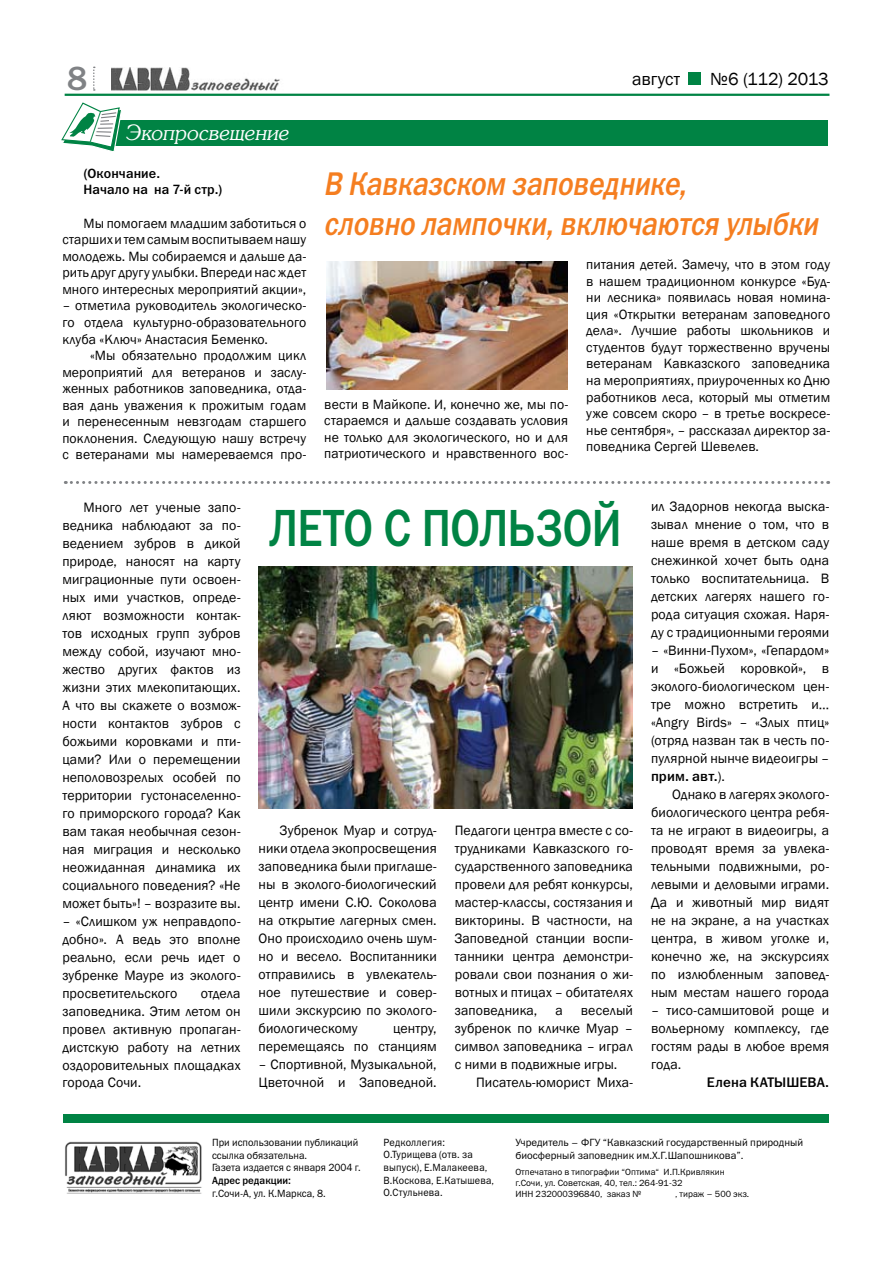
<style>
.page{position:relative;width:893px;height:1263px;background:#fff}
.page>*{position:absolute;margin:0;border:0;box-sizing:border-box;transform-origin:0 0}
.t1{font:52.5px "Franklin Gothic Medium C";color:#008344;scale:.83 1}
.t2{font:33.75px "Franklin Gothic Medium C";color:#808285}
.t3{font:italic 33px/39.6px "Franklin Gothic Medium C";color:#f57e20;scale:.83 1}
.t4{font:italic 21px "Souvienne";color:#fff}
.t5{font:18px "Franklin Gothic";letter-spacing:-.005em;color:#000}
.t6{font:13.95px/18px "Franklin Gothic";letter-spacing:.01em;color:#000;text-align:justify}
.t7{font:13.95px "Franklin Gothic Medium C";letter-spacing:.01em;color:#000}
.t8{font:13.8px/16.5px "Franklin Gothic";letter-spacing:.01em;color:#000;text-align:justify}
.t9{font:13.5px/16.2px "Franklin Gothic Medium C";letter-spacing:.01em;color:#000}
.t10{font:10.5px/12.6px "Franklin Gothic Book C";color:#000;scale:.96 1}
.t11{font:10.5px/12.6px "Franklin Gothic Book C";color:#000}
.t12{font:10.5px/12.6px "Franklin Gothic Book C";letter-spacing:.02em;color:#000;scale:.95 1}
.t13{font:10.5px "Franklin Gothic Medium C";color:#000;scale:.96 1}
.t14{font:9px/10.8px "Franklin Gothic Book C";color:#000}
.s1{font-family:"Franklin Gothic"}
</style>
<div class="page">
<hr style="left:65px;top:94px;width:764px;height:2px;background:#008344">
<img style="left:111px;top:68px;width:169px;height:23px">
<div style="left:688px;top:73px;width:13px;height:12px;background:#008344"></div>
<svg style="left:93px;top:67px;width:2px;height:24px"></svg>
<div style="left:64px;top:1114px;width:765px;height:8px;background:#008344"></div>
<img style="left:65px;top:1141px;width:137px;height:53px">
<div style="left:105px;top:121px;width:723px;height:25px;background:#008344"></div>
<svg style="left:61px;top:102px;width:63px;height:49px"></svg>
<svg style="left:65px;top:481px;width:764px;height:3px"></svg>
<img style="left:259px;top:566px;width:373px;height:243px">
<img style="left:326px;top:262px;width:242px;height:127px">
<h2 class="t2" style="left:67px;top:60px;width:22px">8</h2>
<p class="t5" style="left:632px;top:68px;width:50px">август</p>
<p class="t5" style="left:710px;top:68px;width:120px">№6 (112) 2013</p>
<h3 class="t4" style="left:126px;top:120px;width:165px">Экопросвещение</h3>
<p class="t9" style="left:84px;top:165px;width:140px">(Окончание.<br>Начало на на 7-й стр.)</p>
<p class="t8" style="left:62px;top:215px;width:245px;text-indent:21px">Мы помогаем младшим заботиться о старших и тем самым воспитываем нашу молодежь. Мы собираемся и дальше да&shy;рить друг другу улыбки. Впереди нас ждет много интересных мероприятий акции»,</p>
<p class="t8" style="left:62px;top:298px;width:245px">– отметила руководитель экологическо&shy;го отдела культурно-образовательного клуба «Ключ» Анастасия Беменко.</p>
<p class="t8" style="left:62px;top:347px;width:245px;text-indent:28px">«Мы обязательно продолжим цикл мероприятий для ветеранов и заслу&shy;женных работников заповедника, отда&shy;вая дань уважения к прожитым годам и перенесенным невзгодам старшего поклонения. Следующую нашу встречу с ветеранами мы намереваемся про-</p>
<h3 class="t3" style="left:324px;top:164px;width:604px">В Кавказском заповеднике,<br>словно лампочки,включаются улыбки</h3>
<p class="t8" style="left:324px;top:396px;width:245px">вести в Майкопе. И, конечно же, мы по&shy;стараемся и дальше создавать условия не только для экологического, но и для патриотического и нравственного вос-</p>
<p class="t8" style="left:586px;top:256px;width:245px">питания детей. Замечу, что в этом году в нашем традиционном конкурсе «Буд&shy;ни лесника» появилась новая номина&shy;ция «Открытки ветеранам заповедного дела». Лучшие работы школьников и студентов будут торжественно вручены ветеранам Кавказского заповедника на мероприятиях, приуроченных ко Дню работников леса, который мы отметим уже совсем скоро – в третье воскресе&shy;нье сентября», – рассказал директор за&shy;поведника Сергей Шевелев.</p>
<p class="t6" style="left:62px;top:498px;width:180px;text-indent:21px">Много лет ученые запо&shy;ведника наблюдают за по&shy;ведением зубров в дикой природе, наносят на карту миграционные пути освоен&shy;ных ими участков, опреде&shy;ляют возможности контак&shy;тов исходных групп зубров между собой, изучают мно&shy;жество других фактов из жизни этих млекопитающих.<br>А что вы скажете о возмож&shy;ности контактов зубров с божьими коровками и пти&shy;цами? Или о перемещении неполовозрелых особей по территории густонаселенно&shy;го приморского города? Как вам такая необычная сезон&shy;ная миграция и несколько неожиданная динамика их социального поведения? «Не может быть»! – возразите вы.</p>
<p class="t6" style="left:62px;top:912px;width:180px">– «Слишком уж неправдопо&shy;добно». А ведь это вполне реально, если речь идет о зубренке Мауре из эколого&shy;просветительского</p>
<p class="t6" style="left:62px;top:984px;width:180px;text-indent:138px">отдела заповедника. Этим летом он провел активную пропаган&shy;дистскую работу на летних оздоровительных площадках города Сочи.</p>
<h1 class="t1" style="left:269px;top:499px;width:219px">Лето спользо</h1>
<h1 class="t1" style="left:592px;top:499px;width:37px">й</h1>
<p class="t6" style="left:259px;top:822px;width:180px;text-indent:21px">Зубренок Муар и сотруд&shy;ники отдела экопросвещения заповедника были приглаше&shy;ны в эколого-биологический центр имени С.Ю. Соколова на открытие лагерных смен.<br>Оно происходило очень шум&shy;но и весело. Воспитанники отправились в увлекатель&shy;ное путешествие и совер&shy;шили экскурсию по эколого&shy;биологическому</p>
<p class="t6" style="left:259px;top:1020px;width:180px;text-align:right">центру,<br>перемещаясь по станциям</p>
<p class="t6" style="left:259px;top:1056px;width:180px">– Спортивной, Музыкальной,<br>Цветочной и Заповедной.</p>
<p class="t6" style="left:455px;top:822px;width:180px">Педагоги центра вместе с со&shy;трудниками Кавказского го&shy;сударственного заповедника провели для ребят конкурсы, мастер-классы, состязания и викторины. В частности, на Заповедной станции воспи&shy;танники центра демонстри&shy;ровали свои познания о жи&shy;вотных и птицах – обитателях заповедника,</p>
<p class="t6" style="left:455px;top:1002px;width:180px;text-indent:126px">веселый зубренок по кличке Муар – символ заповедника – играл с ними в подвижные игры.</p>
<p class="t6" style="left:476px;top:1074px;width:158px">Писатель-юморист Миха-</p>
<p class="t6" style="left:555px;top:1002px;width:9px">а</p>
<p class="t6" style="left:651px;top:498px;width:180px">ил Задорнов некогда выска&shy;зывал мнение о том, что в наше время в детском саду снежинкой хочет быть одна только воспитательница. В детских лагерях нашего го&shy;рода ситуация схожая. Наря&shy;ду с традиционными героями</p>
<p class="t6" style="left:651px;top:642px;width:180px">– «Винни-Пухом», «Гепардом» и «Божьей коровкой», в эколого-биологическом цен&shy;тре можно встретить и… «Angry Birds» – «Злых птиц» (отряд назван так в честь по&shy;пулярной нынче видеоигры –</p>
<p class="t7" style="left:651px;top:769px;width:75px">прим. авт.<span class="s1">).</span></p>
<p class="t6" style="left:651px;top:786px;width:180px;text-indent:21px">Однако в лагерях эколого&shy;биологического центра ребя&shy;та не играют в видеоигры, а проводят время за увлека&shy;тельными подвижными, ро&shy;левыми и деловыми играми.<br>Да и животный мир видят не на экране, а на участках центра, в живом уголке и, конечно же, на экскурсиях по излюбленным заповед&shy;ным местам нашего города</p>
<p class="t6" style="left:651px;top:1002px;width:180px">– тисо-самшитовой роще и вольерному комплексу, где гостям рады в любое время года.</p>
<p class="t7" style="left:707px;top:1075px;width:124px">Елена КАТЫШЕВА.</p>
<p class="t10" style="left:212px;top:1136px;width:156px">При использовании публикаций ссылка обязательна.<br>Газета издается с января 2004 г.</p>
<p class="t13" style="left:212px;top:1174px;width:84px">Адрес редакции:</p>
<p class="t10" style="left:212px;top:1186px;width:120px">г.Сочи-А, ул. К.Маркса, 8.</p>
<p class="t12" style="left:384px;top:1136px;width:118px">Редколлегия:<br>О.Турищева (отв. за выпуск), Е.Малакеева,<br>В.Коскова, Е.Катышева,<br>О.Стульнева.</p>
<p class="t11" style="left:515px;top:1136px;width:289px">Учредитель – ФГУ “Кавказский государственный природный биосферный заповедник им.Х.Г.Шапошникова”.</p>
<p class="t14" style="left:515px;top:1167px;width:211px">Отпечатано в типографии “Оптима“ И.П.Кривлякин г.Сочи, ул. Советская, 40, тел.: 264-91-32<br>ИНН 232000396840, заказ №</p>
<p class="t14" style="left:675px;top:1188px;width:76px">, тираж – 500 экз.</p>
</div>
